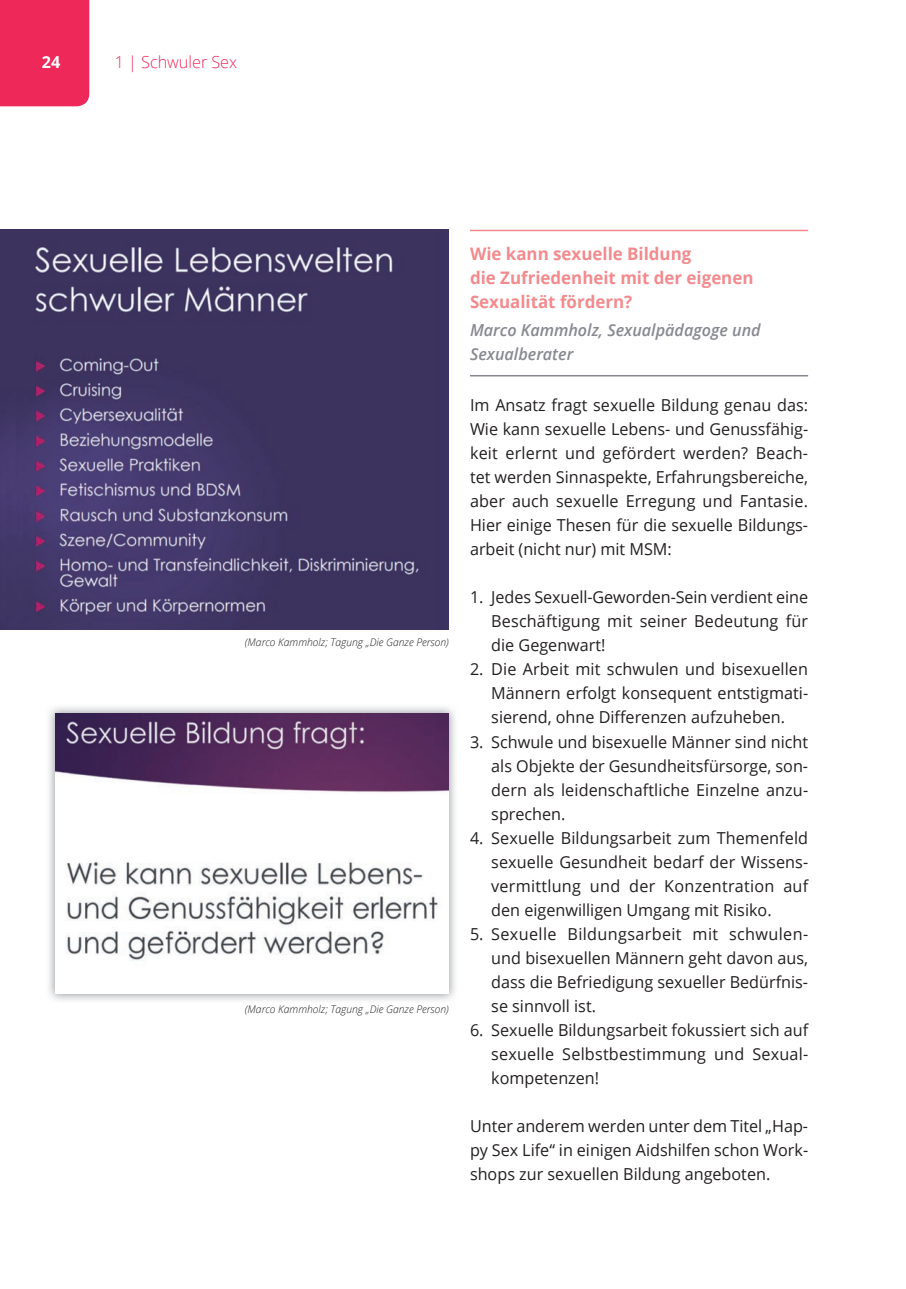
<style>
.page{position:relative;width:906px;height:1289px;background:#fff}
.page>*{position:absolute;margin:0;border:0;box-sizing:border-box;transform-origin:0 0}
.t1{font:700 17.25px/24px "Open Sans";color:#f38a8d}
.t2{font:16.5px/24px "Open Sans";color:#231f20;text-align:justify}
.t3{font:italic 600 16.5px/24px "Open Sans";color:#878891}
.t4{font:300 16.5px "Open Sans";color:#ee2859}
.t5{font:700 16.5px "Open Sans";color:#fff}
.t6{font:italic 300 10.5px "Open Sans";color:#231f20}
</style>
<div class="page">
<div style="left:0;top:0;width:89px;height:106px;background:#ee2859"></div>
<img style="left:49px;top:707px;width:406px;height:294px">
<img style="left:55px;top:713px;width:394px;height:280px">
<img style="left:0;top:230px;width:449px;height:399px">
<hr style="left:470px;top:230px;width:338px;height:1px;background:#f38a8d">
<hr style="left:470px;top:375px;width:338px;height:1px;background:#878891">
<p class="t5" style="left:42px;top:50px;width:20px">24</p>
<p class="t4" style="left:115px;top:51px;width:124px">1 | Schwuler Sex</p>
<p class="t6" style="left:245px;top:635px;width:205px">(Marco Kammholz; Tagung „Die Ganze Person)</p>
<p class="t6" style="left:245px;top:1002px;width:205px">(Marco Kammholz; Tagung „Die Ganze Person)</p>
<p class="t1" style="left:470px;top:241px;width:285px">Wie kann sexuelle Bildung<br>die Zufriedenheit mit der eigenen<br>Sexualität fördern?</p>
<p class="t3" style="left:470px;top:318px;width:292px">Marco Kammholz, Sexualpädagoge und<br>Sexualberater</p>
<p class="t2" style="left:470px;top:393px;width:340px">Im Ansatz fragt sexuelle Bildung genau das:<br>Wie kann sexuelle Lebens- und Genussfähig&shy;keit erlernt und gefördert werden? Beach&shy;tet werden Sinnaspekte, Erfahrungsbereiche, aber auch sexuelle Erregung und Fantasie.<br>Hier einige Thesen für die sexuelle Bildungs&shy;arbeit (nicht nur) mit MSM:</p>
<p class="t2" style="left:491px;top:585px;width:318px;text-indent:-21px">1. Jedes Sexuell-Geworden-Sein verdient eine Beschäftigung mit seiner Bedeutung für die Gegenwart!</p>
<p class="t2" style="left:491px;top:657px;width:318px;text-indent:-21px">2. Die Arbeit mit schwulen und bisexuellen Männern erfolgt konsequent entstigmati&shy;sierend, ohne Differenzen aufzuheben.</p>
<p class="t2" style="left:491px;top:729px;width:318px;text-indent:-21px">3. Schwule und bisexuelle Männer sind nicht als Objekte der Gesundheitsfürsorge, son&shy;dern als leidenschaftliche Einzelne anzu&shy;sprechen.</p>
<p class="t2" style="left:491px;top:825px;width:318px;text-indent:-21px">4. Sexuelle Bildungsarbeit zum Themenfeld sexuelle Gesundheit bedarf der Wissens&shy;vermittlung und der Konzentration auf den eigenwilligen Umgang mit Risiko.</p>
<p class="t2" style="left:491px;top:921px;width:318px;text-indent:-21px">5. Sexuelle Bildungsarbeit mit schwulen&shy;und bisexuellen Männern geht davon aus, dass die Befriedigung sexueller Bedürfnis&shy;se sinnvoll ist.</p>
<p class="t2" style="left:491px;top:1017px;width:318px;text-indent:-21px">6. Sexuelle Bildungsarbeit fokussiert sich auf sexuelle Selbstbestimmung und Sexual&shy;kompetenzen!</p>
<p class="t2" style="left:470px;top:1113px;width:340px">Unter anderem werden unter dem Titel „Hap&shy;py Sex Life“ in einigen Aidshilfen schon Work&shy;shops zur sexuellen Bildung angeboten.</p>
</div>
